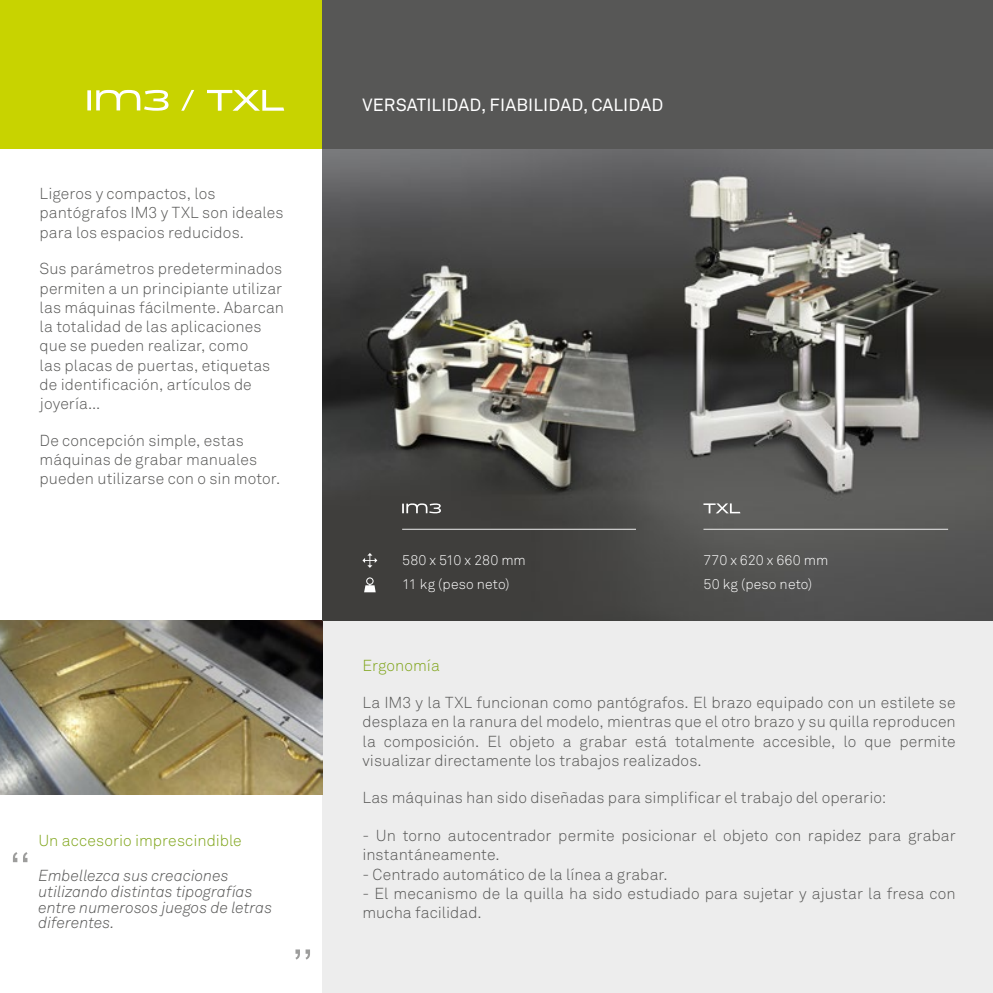
<style>
.page{position:relative;width:993px;height:993px;background:#fff}
.page>*{position:absolute;margin:0;border:0;box-sizing:border-box;transform-origin:0 0}
.t1{font:17.5px "Akkurat Std";letter-spacing:.01em;color:#fff}
.t2{font:300 15.75px/19.2px "Akkurat Std";letter-spacing:.005em;color:#575756}
.t3{font:italic 300 15.75px/15.8px "Akkurat Std";color:#575756}
.t4{font:300 15.75px "Akkurat Std";letter-spacing:.005em;color:#80a51b}
.t5{font:300 14px/24.5px "Akkurat Std";letter-spacing:.01em;color:#fff}
</style>
<div class="page">
<div style="left:0;top:0;width:322px;height:149px;background:#c8d300"></div>
<div style="left:322px;top:620px;width:670px;height:372px;background:#ededed"></div>
<img style="left:0;top:620px;width:322px;height:174px">
<img style="left:322px;top:149px;width:670px;height:471px">
<div style="left:322px;top:0;width:670px;height:149px;background:#575756"></div>
<svg style="left:87px;top:90px;width:81px;height:21px"></svg>
<svg style="left:207px;top:90px;width:77px;height:21px"></svg>
<svg style="left:181px;top:90px;width:13px;height:21px"></svg>
<svg style="left:402px;top:503px;width:39px;height:10px"></svg>
<svg style="left:703px;top:503px;width:37px;height:10px"></svg>
<hr style="left:703px;top:529px;width:244px;height:1px;background:#ededed">
<hr style="left:402px;top:529px;width:233px;height:1px;background:#ededed">
<svg style="left:364px;top:577px;width:11px;height:15px"></svg>
<svg style="left:13px;top:852px;width:15px;height:9px"></svg>
<svg style="left:295px;top:949px;width:15px;height:10px"></svg>
<svg style="left:362px;top:553px;width:15px;height:14px"></svg>
<p class="t2" style="left:40px;top:184px;width:245px">Ligeros y compactos, los pantógrafos IM3 y TXL son ideales para los espacios reducidos.</p>
<p class="t2" style="left:40px;top:259px;width:246px">Sus parámetros predeterminados permiten a un principiante utilizar las máquinas fácilmente. Abarcan la totalidad de las aplicaciones que se pueden realizar, como<br>las placas de puertas, etiquetas de identificación, artículos de joyería...</p>
<p class="t2" style="left:40px;top:430px;width:242px">De concepción simple, estas máquinas de grabar manuales pueden utilizarse con o sin motor.</p>
<p class="t4" style="left:38px;top:830px;width:205px">Un accesorio imprescindible</p>
<p class="t3" style="left:38px;top:867px;width:235px">Embellezca sus creaciones utilizando distintas tipografías entre numerosos juegos de letras diferentes.</p>
<p class="t1" style="left:362px;top:95px;width:302px">VERSATILIDAD, FIABILIDAD, CALIDAD</p>
<p class="t5" style="left:402px;top:547px;width:125px">580 x 510 x 280 mm<br>11 kg (peso neto)</p>
<p class="t5" style="left:703px;top:547px;width:126px">770 x 620 x 660 mm<br>50 kg (peso neto)</p>
<p class="t4" style="left:362px;top:656px;width:79px">Ergonomía</p>
<p class="t2" style="left:362px;top:692px;width:594px;text-align:justify">La IM3 y la TXL funcionan como pantógrafos. El brazo equipado con un estilete se desplaza en la ranura del modelo, mientras que el otro brazo y su quilla reproducen la composición. El objeto a grabar está totalmente accesible, lo que permite visualizar directamente los trabajos realizados.</p>
<p class="t2" style="left:362px;top:787px;width:525px">Las máquinas han sido diseñadas para simplificar el trabajo del operario:</p>
<p class="t2" style="left:362px;top:825px;width:594px">- Un torno autocentrador permite posicionar el objeto con rapidez para grabar instantáneamente.</p>
<p class="t2" style="left:362px;top:864px;width:306px">- Centrado automático de la línea a grabar.</p>
<p class="t2" style="left:362px;top:883px;width:594px">- El mecanismo de la quilla ha sido estudiado para sujetar y ajustar la fresa con mucha facilidad.</p>
</div>
